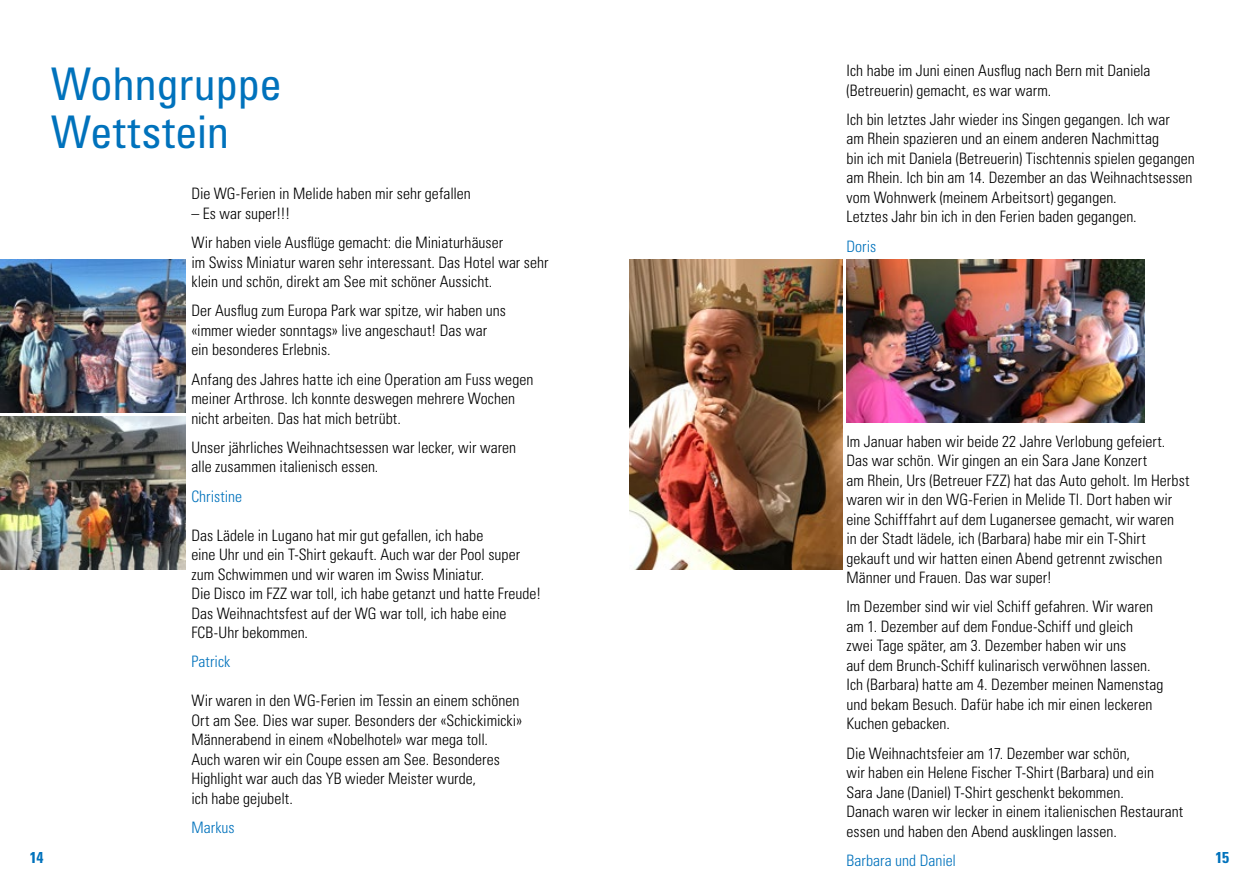
<style>
.page{position:relative;width:1259px;height:893px;background:#fff}
.page>*{position:absolute;margin:0;border:0;box-sizing:border-box;transform-origin:0 0}
.t1{font:condensed 45px/48px "Univers";letter-spacing:-.01em;color:#0072bc}
.t2{font:300 condensed 15.75px/19.5px "Univers";color:#000}
.t3{font:300 condensed 15.75px "Univers";color:#0072bc}
.t4{font:700 condensed 15.75px "Univers";color:#0072bc}
</style>
<div class="page">
<img style="left:629px;top:259px;width:213px;height:311px">
<img style="left:0;top:417px;width:185px;height:153px">
<img style="left:0;top:259px;width:185px;height:153px">
<img style="left:846px;top:259px;width:298px;height:164px">
<h1 class="t1" style="left:51px;top:59px;width:233px">Wohngruppe<br>Wettstein</h1>
<p class="t2" style="left:191px;top:184px;width:281px">Die WG-Ferien in Melide haben mir sehr gefallen</p>
<p class="t2" style="left:191px;top:198px;width:313px;line-height:29.2px">– Es war super!!!<br>Wir haben viele Ausflüge gemacht: die Miniaturhäuser</p>
<p class="t2" style="left:191px;top:252px;width:358px">im Swiss Miniatur waren sehr interessant. Das Hotel war sehr klein und schön, direkt am See mit schöner Aussicht.</p>
<p class="t2" style="left:191px;top:301px;width:316px">Der Ausflug zum Europa Park war spitze, wir haben uns «immer wieder sonntags» live angeschaut! Das war ein besonderes Erlebnis.</p>
<p class="t2" style="left:191px;top:369px;width:343px">Anfang des Jahres hatte ich eine Operation am Fuss wegen meiner Arthrose. Ich konnte deswegen mehrere Wochen nicht arbeiten. Das hat mich betrübt.</p>
<p class="t2" style="left:191px;top:437px;width:326px">Unser jährliches Weihnachtsessen war lecker, wir waren alle zusammen italienisch essen.</p>
<p class="t3" style="left:191px;top:487px;width:52px">Christine</p>
<p class="t2" style="left:191px;top:525px;width:351px">Das Lädele in Lugano hat mir gut gefallen, ich habe<br>eine Uhr und ein T-Shirt gekauft. Auch war der Pool super zum Schwimmen und wir waren im Swiss Miniatur.<br>Die Disco im FZZ war toll, ich habe getanzt und hatte Freude!<br>Das Weihnachtsfest auf der WG war toll, ich habe eine FCB-Uhr bekommen.</p>
<p class="t3" style="left:191px;top:652px;width:40px">Patrick</p>
<p class="t2" style="left:191px;top:691px;width:332px">Wir waren in den WG-Ferien im Tessin an einem schönen Ort am See. Dies war super. Besonders der «Schickimicki» Männerabend in einem «Nobelhotel» war mega toll.<br>Auch waren wir ein Coupe essen am See. Besonderes Highlight war auch das YB wieder Meister wurde,<br>ich habe gejubelt.</p>
<p class="t3" style="left:191px;top:818px;width:45px">Markus</p>
<p class="t2" style="left:846px;top:61px;width:306px">Ich habe im Juni einen Ausflug nach Bern mit Daniela (Betreuerin) gemacht, es war warm.</p>
<p class="t2" style="left:846px;top:109px;width:350px">Ich bin letztes Jahr wieder ins Singen gegangen. Ich war<br>am Rhein spazieren und an einem anderen Nachmittag<br>bin ich mit Daniela (Betreuerin) Tischtennis spielen gegangen am Rhein. Ich bin am 14. Dezember an das Weihnachtsessen vom Wohnwerk (meinem Arbeitsort) gegangen.<br>Letztes Jahr bin ich in den Ferien baden gegangen.</p>
<p class="t3" style="left:846px;top:237px;width:31px">Doris</p>
<p class="t2" style="left:846px;top:431px;width:344px">Im Januar haben wir beide 22 Jahre Verlobung gefeiert.<br>Das war schön. Wir gingen an ein Sara Jane Konzert<br>am Rhein, Urs (Betreuer FZZ) hat das Auto geholt. Im Herbst waren wir in den WG-Ferien in Melide TI. Dort haben wir eine Schifffahrt auf dem Luganersee gemacht, wir waren<br>in der Stadt lädele, ich (Barbara) habe mir ein T-Shirt gekauft und wir hatten einen Abend getrennt zwischen Männer und Frauen. Das war super!</p>
<p class="t2" style="left:846px;top:597px;width:319px">Im Dezember sind wir viel Schiff gefahren. Wir waren am 1. Dezember auf dem Fondue-Schiff und gleich zwei Tage später, am 3. Dezember haben wir uns<br>auf dem Brunch-Schiff kulinarisch verwöhnen lassen.<br>Ich (Barbara) hatte am 4. Dezember meinen Namenstag und bekam Besuch. Dafür habe ich mir einen leckeren Kuchen gebacken.</p>
<p class="t2" style="left:846px;top:743px;width:338px">Die Weihnachtsfeier am 17. Dezember war schön,<br>wir haben ein Helene Fischer T-Shirt (Barbara) und ein Sara Jane (Daniel) T-Shirt geschenkt bekommen.<br>Danach waren wir lecker in einem italienischen Restaurant essen und haben den Abend ausklingen lassen.</p>
<p class="t4" style="left:30px;top:847px;width:15px">14</p>
<p class="t3" style="left:846px;top:851px;width:111px">Barbara und Daniel</p>
<p class="t4" style="left:1215px;top:847px;width:15px">15</p>
</div>
